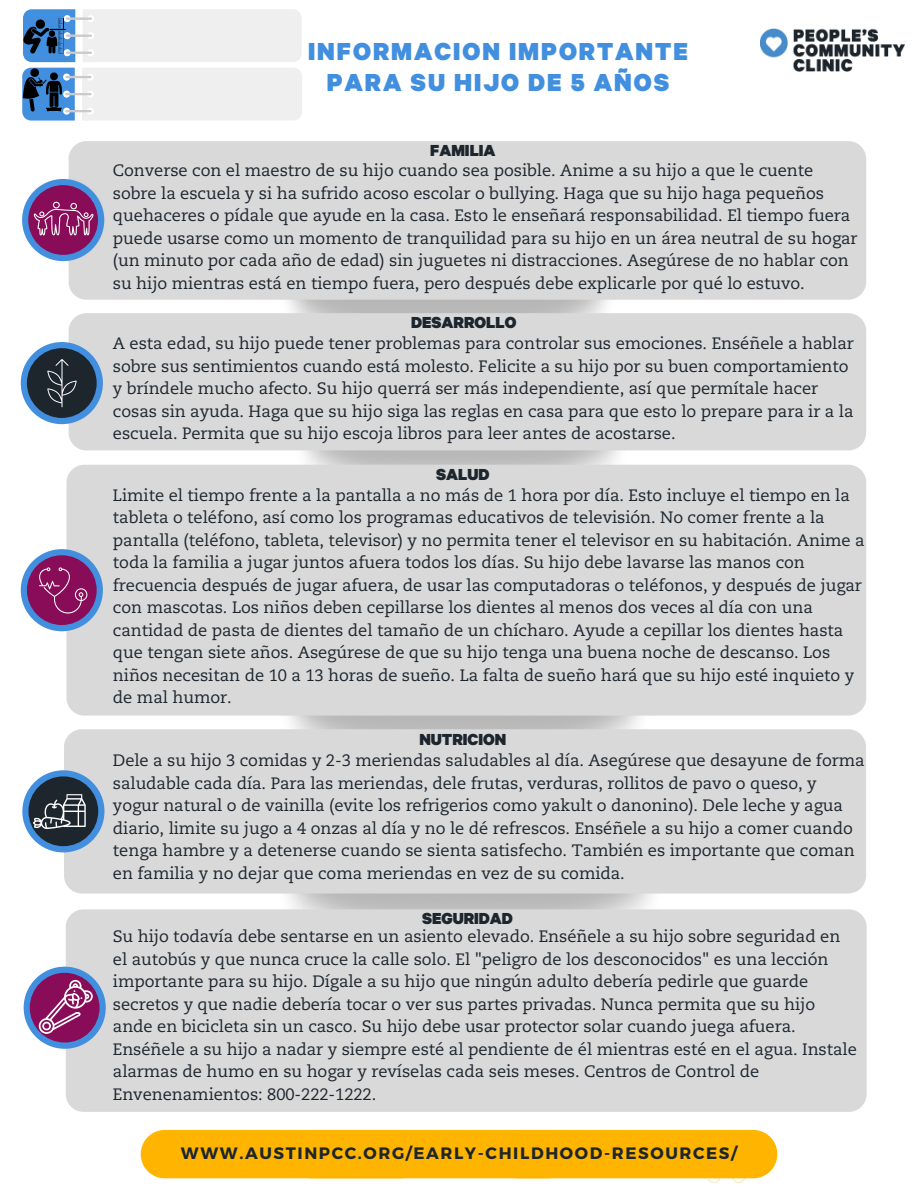
<style>
.page{position:relative;width:918px;height:1188px;background:#fff}
.page>*{position:absolute;margin:0;border:0;box-sizing:border-box;transform-origin:0 0}
.t1{font:900 27.75px/31.5px "Calibre";letter-spacing:.07em;color:#418fde;text-align:center}
.t2{font:900 18px "Calibre";color:#1d252d}
.t3{font:16.5px/22.5px "Caecilia LT Std";letter-spacing:-.005em;color:#1d252d}
.t4{font:700 16.5px "Montserrat";letter-spacing:.1em;color:#1d252d}
</style>
<div class="page">
<img style="left:21px;top:549px;width:45px;height:83px">
<div style="left:69px;top:313px;width:797px;height:137px;background:#d9d9d9;border-radius:18px"></div>
<div style="left:69px;top:141px;width:797px;height:159px;background:#d9d9d9;border-radius:18px"></div>
<div style="left:66px;top:465px;width:800px;height:251px;background:#d9d9d9;border-radius:18px"></div>
<div style="left:64px;top:729px;width:802px;height:165px;background:#d9d9d9;border-radius:18px"></div>
<div style="left:66px;top:909px;width:801px;height:203px;background:#d9d9d9;border-radius:18px"></div>
<div style="left:21px;top:342px;width:82px;height:82px;background:#418fde;border-radius:50%"></div>
<div style="left:21px;top:549px;width:82px;height:82px;background:#418fde;border-radius:50%"></div>
<div style="left:22px;top:770px;width:82px;height:82px;background:#418fde;border-radius:50%"></div>
<div style="left:24px;top:967px;width:82px;height:82px;background:#418fde;border-radius:50%"></div>
<div style="left:27px;top:348px;width:70px;height:70px;background:#1d252d;border-radius:50%"></div>
<div style="left:27px;top:555px;width:70px;height:70px;background:#890c58;border-radius:50%"></div>
<div style="left:28px;top:776px;width:70px;height:70px;background:#1d252d;border-radius:50%"></div>
<div style="left:30px;top:973px;width:70px;height:70px;background:#890c58;border-radius:50%"></div>
<svg style="left:47px;top:359px;width:30px;height:48px"></svg>
<img style="left:761px;top:29px;width:144px;height:43px">
<svg style="left:39px;top:567px;width:48px;height:47px"></svg>
<svg style="left:33px;top:794px;width:53px;height:35px"></svg>
<svg style="left:39px;top:980px;width:54px;height:54px"></svg>
<div style="left:83px;top:9px;width:219px;height:53px;background:#efefef"></div>
<hr style="left:66px;top:17px;width:26px;height:3px;background:#cacaca">
<hr style="left:66px;top:35px;width:26px;height:2px;background:#cacaca">
<hr style="left:66px;top:52px;width:26px;height:2px;background:#cacaca">
<svg style="left:141px;top:1130px;width:636px;height:53px;background:#ffbc19"></svg>
<div style="left:82px;top:68px;width:220px;height:52px;background:#efefef"></div>
<hr style="left:65px;top:76px;width:27px;height:2px;background:#cacaca">
<hr style="left:65px;top:93px;width:27px;height:2px;background:#cacaca">
<hr style="left:65px;top:110px;width:27px;height:2px;background:#cacaca">
<svg style="left:23px;top:9px;width:52px;height:53px;background:#3f77af"></svg>
<svg style="left:22px;top:68px;width:53px;height:53px;background:#3d70a3"></svg>
<img style="left:22px;top:178px;width:83px;height:83px">
<div style="left:22px;top:179px;width:82px;height:82px;background:#418fde;border-radius:50%"></div>
<div style="left:28px;top:185px;width:70px;height:70px;background:#890c58;border-radius:50%"></div>
<svg style="left:34px;top:202px;width:59px;height:33px"></svg>
<h1 class="t1" style="left:308px;top:37px;width:381px">INFORMACION IMPORTANTE<br>PARA SU HIJO DE 5 AÑOS</h1>
<p class="t2" style="left:430px;top:143px;width:67px">FAMILIA</p>
<p class="t3" style="left:113px;top:160px;width:746px">Converse con el maestro de su hijo cuando sea posible. Anime a su hijo a que le cuente sobre la escuela y si ha sufrido acoso escolar o bullying. Haga que su hijo haga pequeños quehaceres o pídale que ayude en la casa. Esto le enseñará responsabilidad. El tiempo fuera puede usarse como un momento de tranquilidad para su hijo en un área neutral de su hogar (un minuto por cada año de edad) sin juguetes ni distracciones. Asegúrese de no hablar con su hijo mientras está en tiempo fuera, pero después debe explicarle por qué lo estuvo.</p>
<p class="t2" style="left:411px;top:315px;width:107px">DESARROLLO</p>
<p class="t3" style="left:113px;top:334px;width:742px">A esta edad, su hijo puede tener problemas para controlar sus emociones. Enséñele a hablar sobre sus sentimientos cuando está molesto. Felicite a su hijo por su buen comportamiento y bríndele mucho afecto. Su hijo querrá ser más independiente, así que permítale hacer cosas sin ayuda. Haga que su hijo siga las reglas en casa para que esto lo prepare para ir a la escuela. Permita que su hijo escoja libros para leer antes de acostarse.</p>
<p class="t2" style="left:436px;top:466px;width:55px">SALUD</p>
<p class="t3" style="left:113px;top:485px;width:753px">Limite el tiempo frente a la pantalla a no más de 1 hora por día. Esto incluye el tiempo en la tableta o teléfono, así como los programas educativos de televisión. No comer frente a la pantalla (teléfono, tableta, televisor) y no permita tener el televisor en su habitación. Anime a toda la familia a jugar juntos afuera todos los días. Su hijo debe lavarse las manos con frecuencia después de jugar afuera, de usar las computadoras o teléfonos, y después de jugar con mascotas. Los niños deben cepillarse los dientes al menos dos veces al día con una cantidad de pasta de dientes del tamaño de un chícharo. Ayude a cepillar los dientes hasta que tengan siete años. Asegúrese de que su hijo tenga una buena noche de descanso. Los niños necesitan de 10 a 13 horas de sueño. La falta de sueño hará que su hijo esté inquieto y de mal humor.</p>
<p class="t2" style="left:419px;top:732px;width:88px">NUTRICION</p>
<p class="t3" style="left:113px;top:751px;width:753px">Dele a su hijo 3 comidas y 2-3 meriendas saludables al día. Asegúrese que desayune de forma saludable cada día. Para las meriendas, dele frutas, verduras, rollitos de pavo o queso, y yogur natural o de vainilla (evite los refrigerios como yakult o danonino). Dele leche y agua diario, limite su jugo a 4 onzas al día y no le dé refrescos. Enséñele a su hijo a comer cuando tenga hambre y a detenerse cuando se sienta satisfecho. También es importante que coman en familia y no dejar que coma meriendas en vez de su comida.</p>
<p class="t2" style="left:422px;top:911px;width:92px">SEGURIDAD</p>
<p class="t3" style="left:113px;top:927px;width:745px">Su hijo todavía debe sentarse en un asiento elevado. Enséñele a su hijo sobre seguridad en el autobús y que nunca cruce la calle solo. El "peligro de los desconocidos" es una lección importante para su hijo. Dígale a su hijo que ningún adulto debería pedirle que guarde secretos y que nadie debería tocar o ver sus partes privadas. Nunca permita que su hijo ande en bicicleta sin un casco. Su hijo debe usar protector solar cuando juega afuera.<br>Enséñele a su hijo a nadar y siempre esté al pendiente de él mientras esté en el agua. Instale alarmas de humo en su hogar y revíselas cada seis meses. Centros de Control de Envenenamientos: 800-222-1222.</p>
<p class="t4" style="left:181px;top:1142px;width:558px">WWW.AUSTINPCC.ORG/EARLY-CHILDHOOD-RESOURCES/</p>
</div>
